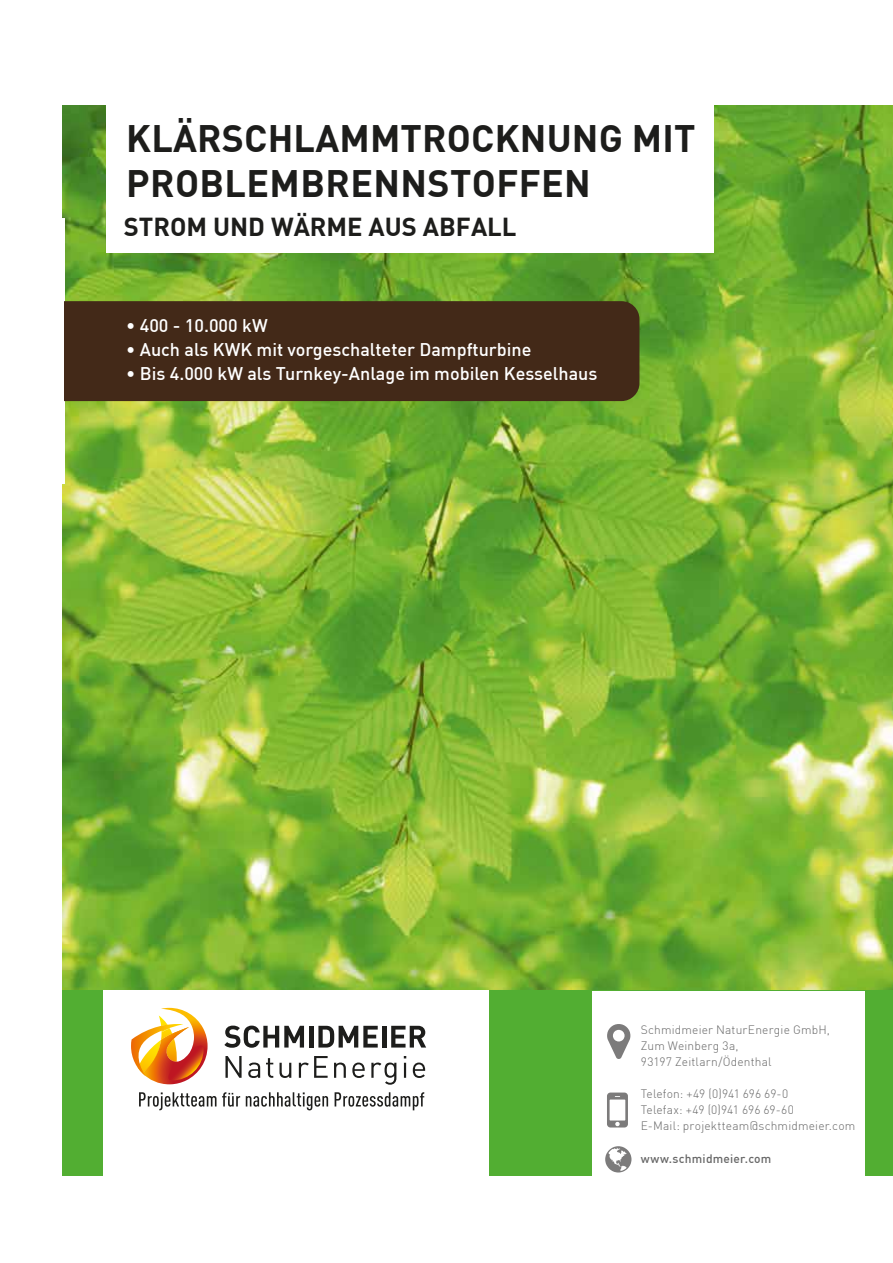
<style>
.page{position:relative;width:893px;height:1263px;background:#fff}
.page>*{position:absolute;margin:0;border:0;box-sizing:border-box;transform-origin:0 0}
.t1{font:700 37.5px "DIN Pro";letter-spacing:.005em;color:#1d1d1b}
.t2{font:700 25.5px "DIN Pro";color:#1d1d1b}
.t3{font:500 18px "DIN Pro";color:#fff}
.t4{font:300 12px/15.8px "DIN Pro";letter-spacing:.015em;color:#676767}
.t5{font:500 12px "DIN Pro";letter-spacing:.015em;color:#676767}
</style>
<div class="page">
<img style="left:62px;top:106px;width:831px;height:885px">
<div style="left:107px;top:90px;width:607px;height:163px;background:#fff"></div>
<div style="left:62px;top:991px;width:831px;height:185px;background:#52ae32"></div>
<div style="left:103px;top:991px;width:386px;height:206px;background:#fff"></div>
<div style="left:0;top:218px;width:64px;height:266px;background:#fff"></div>
<div style="left:64px;top:301px;width:575px;height:100px;background:#432918"></div>
<div style="left:592px;top:991px;width:273px;height:199px;background:#fff"></div>
<svg style="left:607px;top:1024px;width:23px;height:35px"></svg>
<svg style="left:607px;top:1092px;width:21px;height:35px"></svg>
<svg style="left:605px;top:1146px;width:26px;height:26px"></svg>
<svg style="left:131px;top:1008px;width:77px;height:76px"></svg>
<svg style="left:224px;top:1025px;width:80px;height:23px"></svg>
<hr style="left:309px;top:1026px;width:4px;height:21px;background:#1d1d1b">
<svg style="left:318px;top:1026px;width:60px;height:21px"></svg>
<hr style="left:382px;top:1026px;width:4px;height:21px;background:#1d1d1b">
<svg style="left:391px;top:1026px;width:35px;height:21px"></svg>
<svg style="left:225px;top:1056px;width:17px;height:22px"></svg>
<svg style="left:248px;top:1062px;width:12px;height:16px"></svg>
<svg style="left:266px;top:1058px;width:7px;height:20px"></svg>
<svg style="left:279px;top:1063px;width:12px;height:15px"></svg>
<svg style="left:299px;top:1056px;width:29px;height:22px"></svg>
<svg style="left:334px;top:1062px;width:12px;height:16px"></svg>
<svg style="left:352px;top:1062px;width:13px;height:16px"></svg>
<svg style="left:371px;top:1062px;width:25px;height:23px"></svg>
<svg style="left:404px;top:1056px;width:2px;height:22px"></svg>
<svg style="left:413px;top:1062px;width:12px;height:16px"></svg>
<svg style="left:139px;top:1092px;width:77px;height:18px"></svg>
<svg style="left:222px;top:1092px;width:18px;height:15px"></svg>
<svg style="left:246px;top:1092px;width:82px;height:18px"></svg>
<svg style="left:335px;top:1092px;width:89px;height:18px"></svg>
<h1 class="t1" style="left:126px;top:113px;width:571px">KLÄRSCHLAMMTROCKNUNG MIT</h1>
<h1 class="t1" style="left:126px;top:158px;width:466px">PROBLEMBRENNSTOFFEN</h1>
<h2 class="t2" style="left:124px;top:210px;width:394px">STROM UND WÄRME AUS ABFALL</h2>
<h3 class="t3" style="left:126px;top:314px;width:143px">• 400 - 10.000 kW</h3>
<h3 class="t3" style="left:126px;top:338px;width:407px">• Auch als KWK mit vorgeschalteter Dampfturbine</h3>
<h3 class="t3" style="left:126px;top:362px;width:473px">• Bis 4.000 kW als Turnkey-Anlage im mobilen Kesselhaus</h3>
<p class="t4" style="left:641px;top:1022px;width:191px">Schmidmeier NaturEnergie GmbH,<br>Zum Weinberg 3a,<br>93197 Zeitlarn/Ödenthal</p>
<p class="t4" style="left:641px;top:1086px;width:216px">Telefon: +49 (0)941 696 69-0<br>Telefax: +49 (0)941 696 69-60<br>E-Mail: projektteam@schmidmeier.com</p>
<p class="t5" style="left:641px;top:1150px;width:132px">www.schmidmeier.com</p>
</div>
